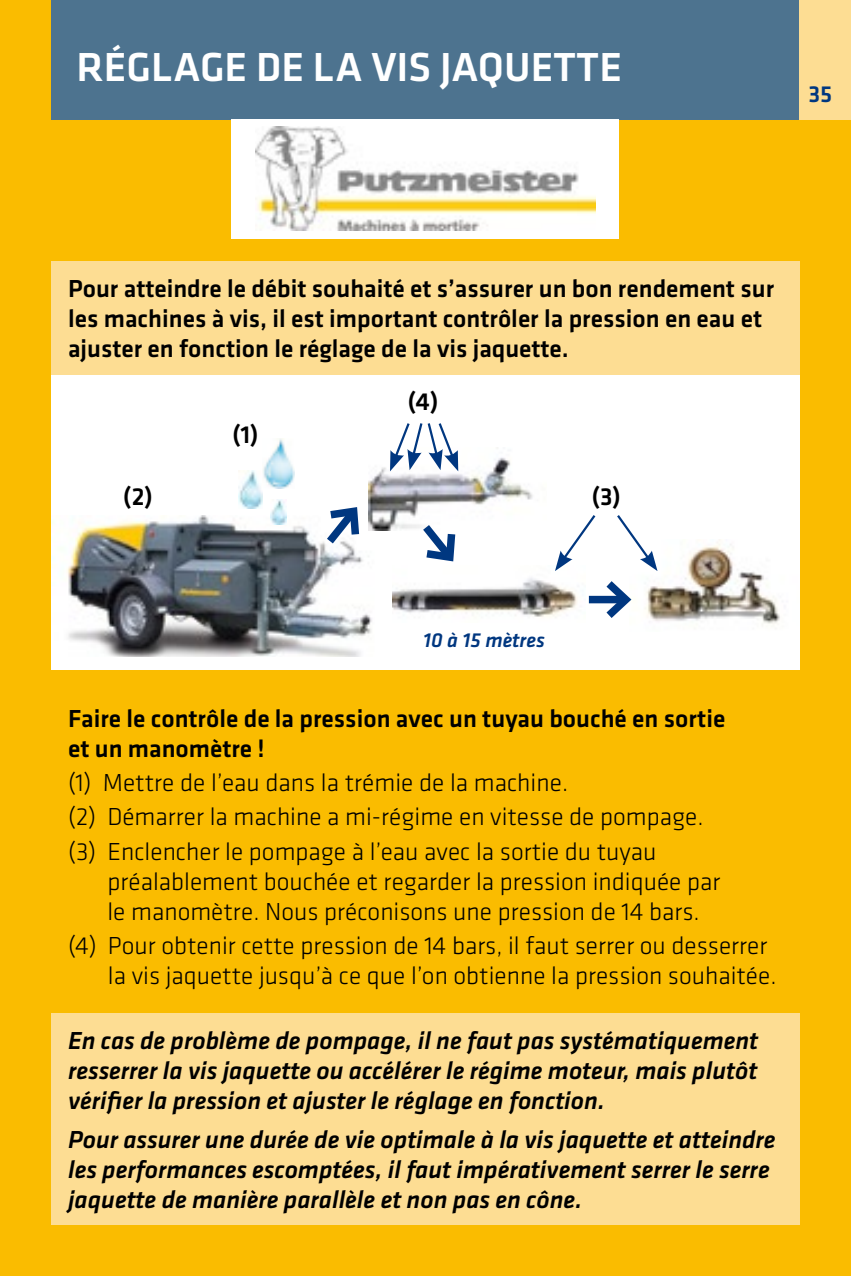
<style>
.page{position:relative;width:851px;height:1276px;background:#fff}
.page>*{position:absolute;margin:0;border:0;box-sizing:border-box;transform-origin:0 0}
.t1{font:500 42px "Klavika";color:#fff}
.t2{font:300 25.5px/34.2px "Klavika";color:#000}
.t3{font:italic 500 25.5px/30px "Klavika";color:#000;text-align:justify}
.t4{font:500 25.5px/30px "Klavika";color:#000}
.t5{font:500 24px "Klavika";color:#003780}
.t6{font:italic 500 21px "Klavika";color:#003780}
</style>
<div class="page">
<div style="left:0;top:0;width:850px;height:1276px;background:#fabc00"></div>
<div style="left:51px;top:374px;width:748px;height:295px;background:#fff"></div>
<div style="left:51px;top:0;width:748px;height:119px;background:#4d738f"></div>
<div style="left:799px;top:0;width:51px;height:119px;background:#fddd93"></div>
<div style="left:51px;top:261px;width:748px;height:113px;background:#fddd93"></div>
<div style="left:51px;top:1013px;width:748px;height:212px;background:#fddd93"></div>
<div style="left:232px;top:119px;width:387px;height:119px;background:#fff"></div>
<img style="left:255px;top:126px;width:340px;height:105px">
<img style="left:392px;top:578px;width:163px;height:39px">
<img style="left:657px;top:540px;width:123px;height:85px">
<img style="left:67px;top:515px;width:324px;height:141px">
<img style="left:238px;top:470px;width:24px;height:38px">
<img style="left:263px;top:438px;width:31px;height:51px">
<img style="left:270px;top:500px;width:16px;height:25px">
<svg style="left:319px;top:507px;width:45px;height:44px"></svg>
<img style="left:368px;top:447px;width:165px;height:83px">
<svg style="left:390px;top:423px;width:68px;height:48px"></svg>
<svg style="left:415px;top:517px;width:45px;height:45px"></svg>
<svg style="left:555px;top:515px;width:102px;height:106px"></svg>
<h1 class="t1" style="left:77px;top:39px;width:546px">RÉGLAGE DE LA VIS JAQUETTE</h1>
<p class="t5" style="left:808px;top:78px;width:25px">35</p>
<p class="t4" style="left:68px;top:273px;width:707px">Pour atteindre le débit souhaité et s’assurer un bon rendement sur les machines à vis, il est important contrôler la pression en eau et ajuster en fonction le réglage de la vis jaquette.</p>
<p class="t4" style="left:123px;top:481px;width:32px">(2)</p>
<p class="t4" style="left:232px;top:419px;width:28px">(1)</p>
<p class="t4" style="left:407px;top:386px;width:32px">(4)</p>
<p class="t4" style="left:591px;top:481px;width:31px">(3)</p>
<p class="t6" style="left:423px;top:625px;width:123px">10 à 15 mètres</p>
<p class="t4" style="left:68px;top:703px;width:658px">Faire le contrôle de la pression avec un tuyau bouché en sortie et un manomètre !</p>
<p class="t2" style="left:68px;top:765px;width:637px">(1) Mettre de l’eau dans la trémie de la machine.<br>(2) Démarrer la machine a mi-régime en vitesse de pompage. (3) Enclencher le pompage à l’eau avec la sortie du tuyau</p>
<p class="t2" style="left:107px;top:866px;width:614px;line-height:30px">préalablement bouchée et regarder la pression indiquée par le manomètre. Nous préconisons une pression de 14 bars.</p>
<p class="t2" style="left:108px;top:930px;width:670px;line-height:30px;text-indent:-40px">(4) Pour obtenir cette pression de 14 bars, il faut serrer ou desserrer la vis jaquette jusqu’à ce que l’on obtienne la pression souhaitée.</p>
<p class="t3" style="left:68px;top:1025px;width:691px">En cas de problème de pompage, il ne faut pas systématiquement resserrer la vis jaquette ou accélérer le régime moteur, mais plutôt vérifier la pression et ajuster le réglage en fonction.</p>
<p class="t3" style="left:68px;top:1124px;width:709px;text-align:left">Pour assurer une durée de vie optimale à la vis jaquette et atteindre les performances escomptées, il faut impérativement serrer le serre jaquette de manière parallèle et non pas en cône.</p>
</div>
